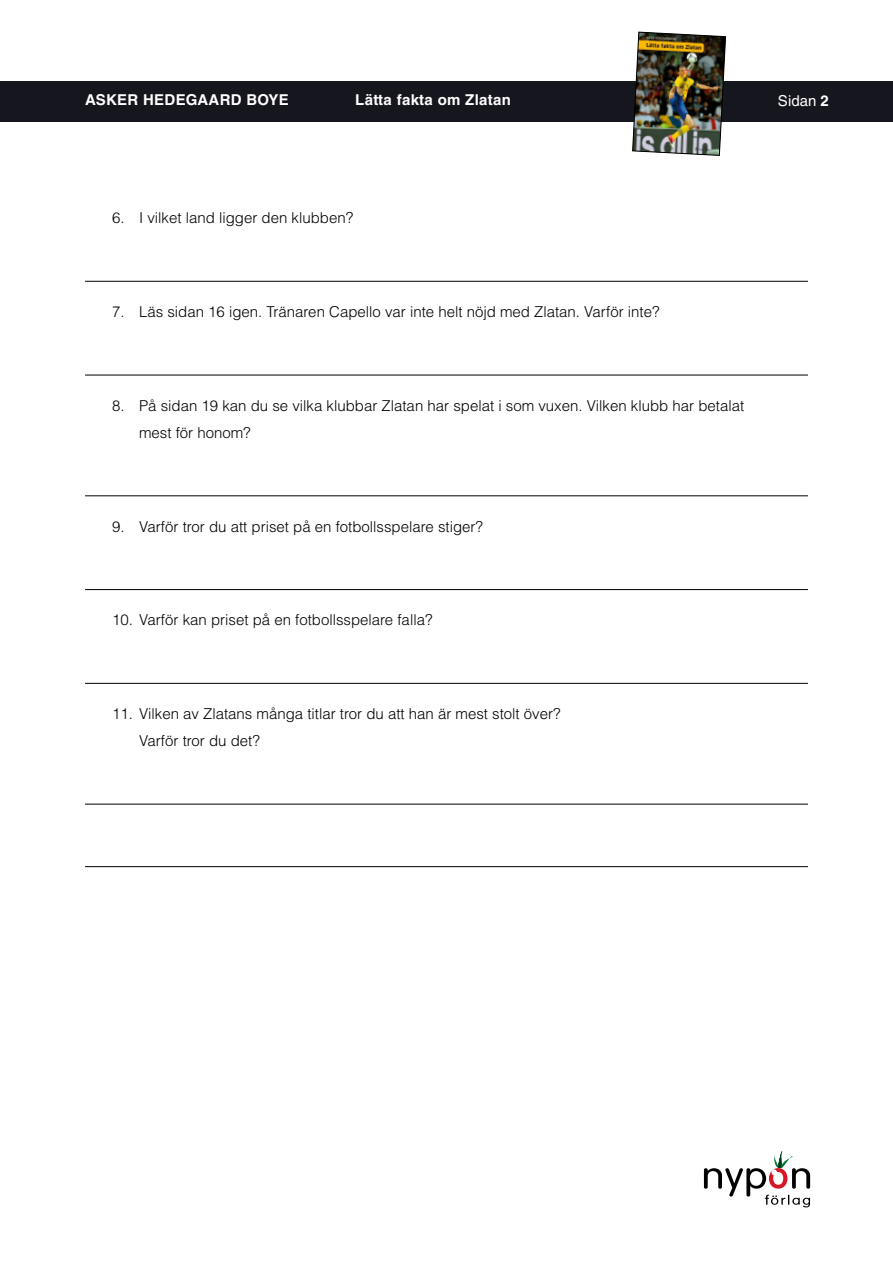
<style>
.page{position:relative;width:893px;height:1263px;background:#fff}
.page>*{position:absolute;margin:0;border:0;box-sizing:border-box;transform-origin:0 0}
.t1{font:300 15px/27px "Helvetica LT Std";color:#000}
.t2{font:700 15px "Helvetica LT Std";letter-spacing:.02em;color:#fff}
.t3{font:15px "Helvetica LT Std";color:#fff}
.s1{font-weight:700}
</style>
<div class="page">
<div style="left:0;top:81px;width:893px;height:40px;background:#16161e"></div>
<svg style="left:704px;top:1151px;width:106px;height:56px"></svg>
<img style="left:632px;top:32px;width:94px;height:124px">
<hr style="left:85px;top:281px;width:723px;height:1px;background:#000">
<hr style="left:85px;top:375px;width:723px;height:1px;background:#000">
<hr style="left:85px;top:495px;width:723px;height:1px;background:#000">
<hr style="left:85px;top:589px;width:723px;height:1px;background:#000">
<hr style="left:85px;top:683px;width:723px;height:1px;background:#000">
<hr style="left:85px;top:804px;width:723px;height:1px;background:#000">
<hr style="left:85px;top:866px;width:723px;height:1px;background:#000">
<p class="t2" style="left:85px;top:90px;width:205px">ASKER HEDEGAARD BOYE</p>
<p class="t2" style="left:355px;top:90px;width:157px">Lätta fakta om Zlatan</p>
<p class="t3" style="left:778px;top:92px;width:52px">Sidan <span class="s1">2</span></p>
<p class="t1" style="left:112px;top:204px;width:243px">6. I vilket land ligger den klubben?</p>
<p class="t1" style="left:112px;top:298px;width:549px">7. Läs sidan 16 igen. Tränaren Capello var inte helt nöjd med Zlatan. Varför inte?</p>
<p class="t1" style="left:139px;top:392px;width:607px;text-indent:-27px">8. På sidan 19 kan du se vilka klubbar Zlatan har spelat i som vuxen. Vilken klubb har betalat mest för honom?</p>
<p class="t1" style="left:112px;top:513px;width:372px">9. Varför tror du att priset på en fotbollsspelare stiger?</p>
<p class="t1" style="left:112px;top:606px;width:322px">10. Varför kan priset på en fotbollsspelare falla?</p>
<p class="t1" style="left:139px;top:700px;width:423px;text-indent:-27px">11. Vilken av Zlatans många titlar tror du att han är mest stolt över?<br>Varför tror du det?</p>
</div>
